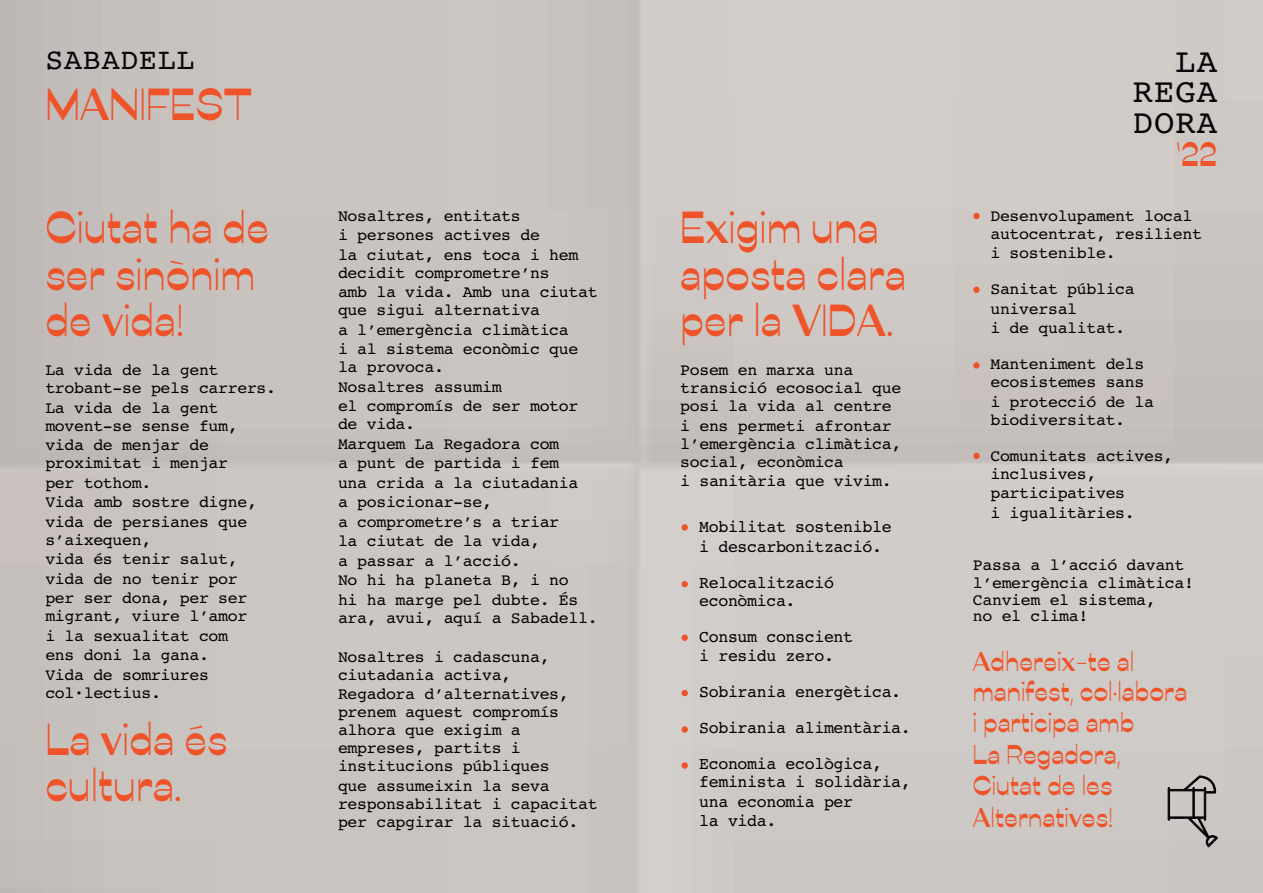
<style>
.page{position:relative;width:1263px;height:893px;background:#cbc6c2}
.page>*{position:absolute;margin:0;border:0;box-sizing:border-box;transform-origin:0 0}
.t1{font:900 44.55px/46.3px "Ribes";color:#ef5329}
.t2{font:33.75px/30.3px "Courier 10 Pitch BT";letter-spacing:.03em;color:#070308;text-align:justify}
.t3{font:900 33.75px "Ribes";color:#ef5329}
.t4{font:29.7px "Courier 10 Pitch BT";letter-spacing:.03em;color:#070308}
.t5{font:900 27px/31.2px "Ribes";color:#ef5329}
.t6{font:17.1px/19.5px "Courier 10 Pitch BT";letter-spacing:-.02em;color:#000;scale:.96 1}
.t7{font:16.5px/19.5px "Courier 10 Pitch BT";letter-spacing:-.02em;color:#000}
</style>
<div class="page">
<svg style="left:1167px;top:775px;width:51px;height:72px"></svg>
<div style="left:681px;top:524px;width:7px;height:7px;background:#ef5329;border-radius:50%"></div>
<div style="left:681px;top:581px;width:7px;height:6px;background:#ef5329;border-radius:50%"></div>
<div style="left:681px;top:634px;width:7px;height:7px;background:#ef5329;border-radius:50%"></div>
<div style="left:681px;top:690px;width:7px;height:6px;background:#ef5329;border-radius:50%"></div>
<div style="left:681px;top:726px;width:7px;height:7px;background:#ef5329;border-radius:50%"></div>
<div style="left:681px;top:762px;width:7px;height:7px;background:#ef5329;border-radius:50%"></div>
<div style="left:973px;top:213px;width:7px;height:6px;background:#ef5329;border-radius:50%"></div>
<div style="left:973px;top:287px;width:7px;height:6px;background:#ef5329;border-radius:50%"></div>
<svg style="left:973px;top:362px;width:7px;height:7px"></svg>
<div style="left:973px;top:453px;width:7px;height:6px;background:#ef5329;border-radius:50%"></div>
<h3 class="t4" style="left:45px;top:44px;width:151px">SABADELL</h3>
<h2 class="t2" style="left:1133px;top:47px;width:86px;text-indent:43px">LA REGA DORA</h2>
<h2 class="t3" style="left:1176px;top:134px;width:43px">‘22</h2>
<h1 class="t1" style="left:45px;top:81px;width:208px">MANIFEST</h1>
<h1 class="t1" style="left:45px;top:204px;width:225px">Ciutat ha de ser sinònim de vida!</h1>
<p class="t7" style="left:45px;top:361px;width:232px;line-height:18px">La vida de la gent trobant-se pels carrers.</p>
<p class="t7" style="left:45px;top:399px;width:194px;line-height:18px">La vida de la gent movent-se sense fum,</p>
<p class="t7" style="left:45px;top:436px;width:184px;line-height:18px">vida de menjar de proximitat i menjar</p>
<p class="t7" style="left:45px;top:473px;width:213px">per tothom.<br>Vida amb sostre digne, vida de persianes que</p>
<p class="t7" style="left:45px;top:530px;width:203px">s’aixequen,<br>vida és tenir salut, vida de no tenir por per ser dona, per ser</p>
<p class="t7" style="left:45px;top:607px;width:203px">migrant, viure l’amor i la sexualitat com ens doni la gana.<br>Vida de somriures</p>
<p class="t7" style="left:45px;top:683px;width:117px">col·lectius.</p>
<h1 class="t1" style="left:45px;top:716px;width:184px">La vida és cultura.</h1>
<p class="t7" style="left:338px;top:206px;width:242px">Nosaltres, entitats<br>i persones actives de<br>la ciutat, ens toca i hem</p>
<p class="t7" style="left:338px;top:263px;width:261px">decidit comprometre’ns<br>amb la vida. Amb una ciutat</p>
<p class="t7" style="left:338px;top:301px;width:242px">que sigui alternativa<br>a l’emergència climàtica i al sistema econòmic que</p>
<p class="t7" style="left:338px;top:358px;width:242px">la provoca.<br>Nosaltres assumim<br>el compromís de ser motor</p>
<p class="t7" style="left:338px;top:415px;width:242px">de vida.<br>Marquem La Regadora com<br>a punt de partida i fem una crida a la ciutadania a posicionar-se,<br>a comprometre’s a triar la ciutat de la vida,<br>a passar a l’acció.<br>No hi ha planeta B, i no hi ha marge pel dubte. És</p>
<p class="t7" style="left:338px;top:608px;width:261px">ara, avui, aquí a Sabadell.</p>
<p class="t7" style="left:338px;top:648px;width:213px;line-height:18px">Nosaltres i cadascuna, ciutadania activa,</p>
<p class="t7" style="left:338px;top:685px;width:232px;line-height:18px">Regadora d’alternatives, prenem aquest compromís alhora que exigim a empreses, partits i institucions públiques</p>
<p class="t7" style="left:338px;top:777px;width:261px;line-height:18px">que assumeixin la seva responsabilitat i capacitat per capgirar la situació.</p>
<h1 class="t1" style="left:680px;top:204px;width:227px">Exigim una aposta clara per la VIDA.</h1>
<p class="t7" style="left:680px;top:361px;width:223px;line-height:18px">Posem en marxa una transició ecosocial que posi la vida al centre</p>
<p class="t7" style="left:680px;top:417px;width:223px;line-height:18px">i ens permeti afrontar l’emergència climàtica, social, econòmica</p>
<p class="t7" style="left:680px;top:472px;width:213px">i sanitària que vivim.</p>
<p class="t6" style="left:699px;top:518px;width:202px">Mobilitat sostenible i descarbonització.</p>
<p class="t6" style="left:699px;top:574px;width:142px;line-height:18px">Relocalització econòmica.</p>
<p class="t6" style="left:699px;top:627px;width:162px">Consum conscient i residu zero.</p>
<p class="t6" style="left:699px;top:675px;width:222px;line-height:36px">Sobirania energètica.<br>Sobirania alimentària.<br>Economia ecològica,</p>
<p class="t6" style="left:699px;top:773px;width:222px">feminista i solidària, una economia per<br>la vida.</p>
<p class="t7" style="left:990px;top:207px;width:213px;line-height:18px">Desenvolupament local autocentrat, resilient</p>
<p class="t7" style="left:990px;top:235px;width:146px;line-height:36px">i sostenible.<br>Sanitat pública</p>
<p class="t7" style="left:990px;top:299px;width:136px">universal<br>i de qualitat.</p>
<p class="t7" style="left:990px;top:355px;width:155px;line-height:18px">Manteniment dels ecosistemes sans</p>
<p class="t7" style="left:990px;top:393px;width:165px;line-height:18px">i protecció de la biodiversitat.</p>
<p class="t7" style="left:990px;top:447px;width:184px;line-height:18px">Comunitats actives, inclusives,</p>
<p class="t7" style="left:990px;top:484px;width:146px">participatives i igualitàries.</p>
<p class="t7" style="left:973px;top:557px;width:223px;line-height:18px">Passa a l’acció davant l’emergència climàtica!</p>
<p class="t7" style="left:973px;top:592px;width:184px;line-height:16.5px">Canviem el sistema, no el clima!</p>
<h3 class="t5" style="left:973px;top:646px;width:216px">Adhereix-te al manifest, col·labora i participa amb<br>La Regadora,<br>Ciutat de les<br>Alternatives!</h3>
</div>
